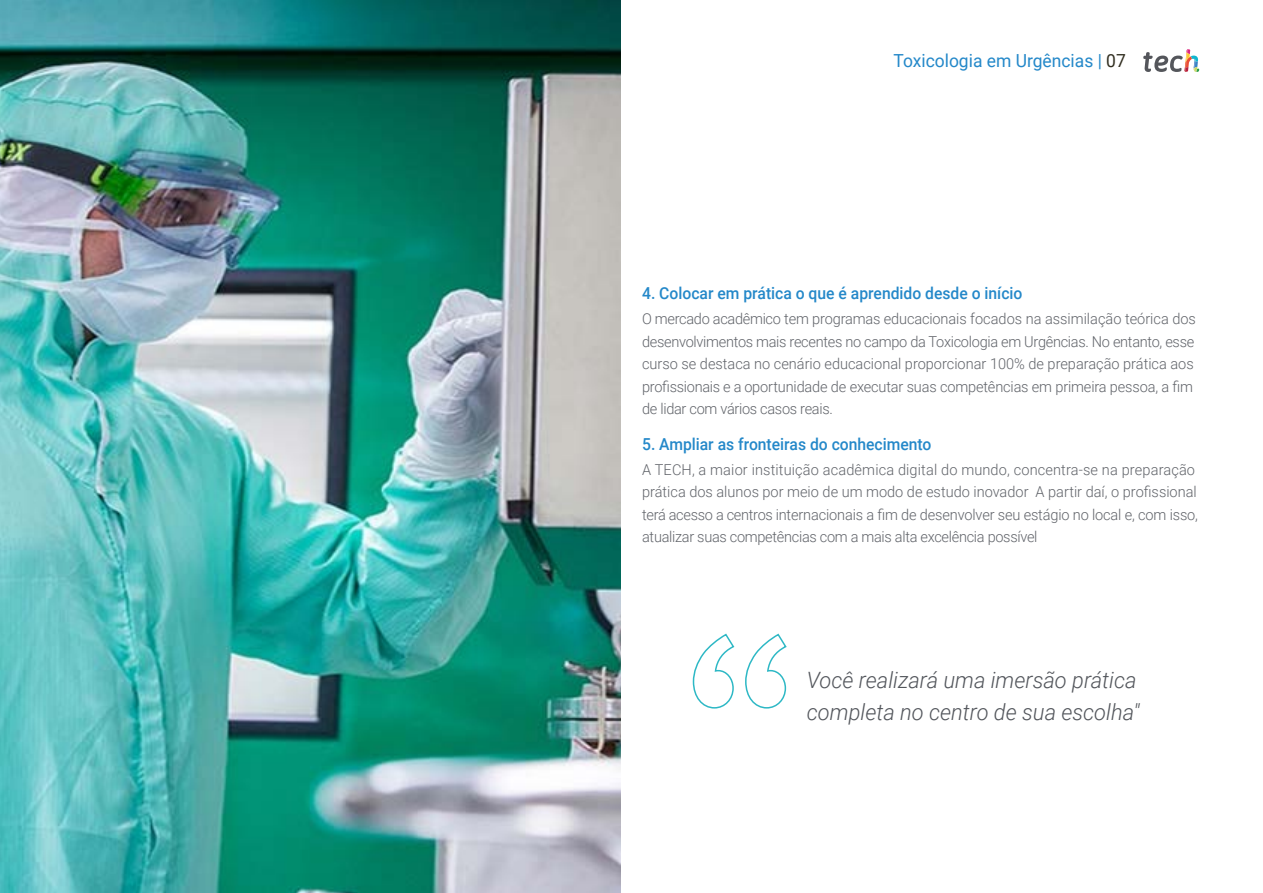
<style>
.page{position:relative;width:1263px;height:893px;background:#fff}
.page>*{position:absolute;margin:0;border:0;box-sizing:border-box;transform-origin:0 0}
.t1{font:italic 300 22.5px/31.5px "Roboto";color:#52555b}
.t2{font:18px "Roboto";color:#2488c9}
.t3{font:500 16.5px "Roboto";color:#2488c9;scale:.95 1}
.t4{font:300 15px/22.5px "Roboto";letter-spacing:-.01em;color:#61646a}
.s1{color:#312e20}
</style>
<div class="page">
<img style="left:0;top:0;width:621px;height:893px">
<svg style="left:692px;top:633px;width:95px;height:76px"></svg>
<svg style="left:1143px;top:49px;width:56px;height:23px"></svg>
<p class="t2" style="left:893px;top:48px;width:234px">Toxicologia em Urgências | <span class="s1">07</span></p>
<p class="t3" style="left:642px;top:282px;width:402px">4. Colocar em prática o que é aprendido desde o início</p>
<p class="t4" style="left:642px;top:307px;width:555px">O mercado acadêmico tem programas educacionais focados na assimilação teórica dos desenvolvimentos mais recentes no campo da Toxicologia em Urgências. No entanto, esse curso se destaca no cenário educacional proporcionar 100% de preparação prática aos profissionais e a oportunidade de executar suas competências em primeira pessoa, a fim de lidar com vários casos reais.</p>
<p class="t3" style="left:642px;top:433px;width:306px">5. Ampliar as fronteiras do conhecimento</p>
<p class="t4" style="left:642px;top:458px;width:557px">A TECH, a maior instituição acadêmica digital do mundo, concentra-se na preparação prática dos alunos por meio de um modo de estudo inovador A partir daí, o profissional terá acesso a centros internacionais a fim de desenvolver seu estágio no local e, com isso, atualizar suas competências com a mais alta excelência possível</p>
<h1 class="t1" style="left:807px;top:663px;width:334px">Você realizará uma imersão prática completa no centro de sua escolha"</h1>
</div>
